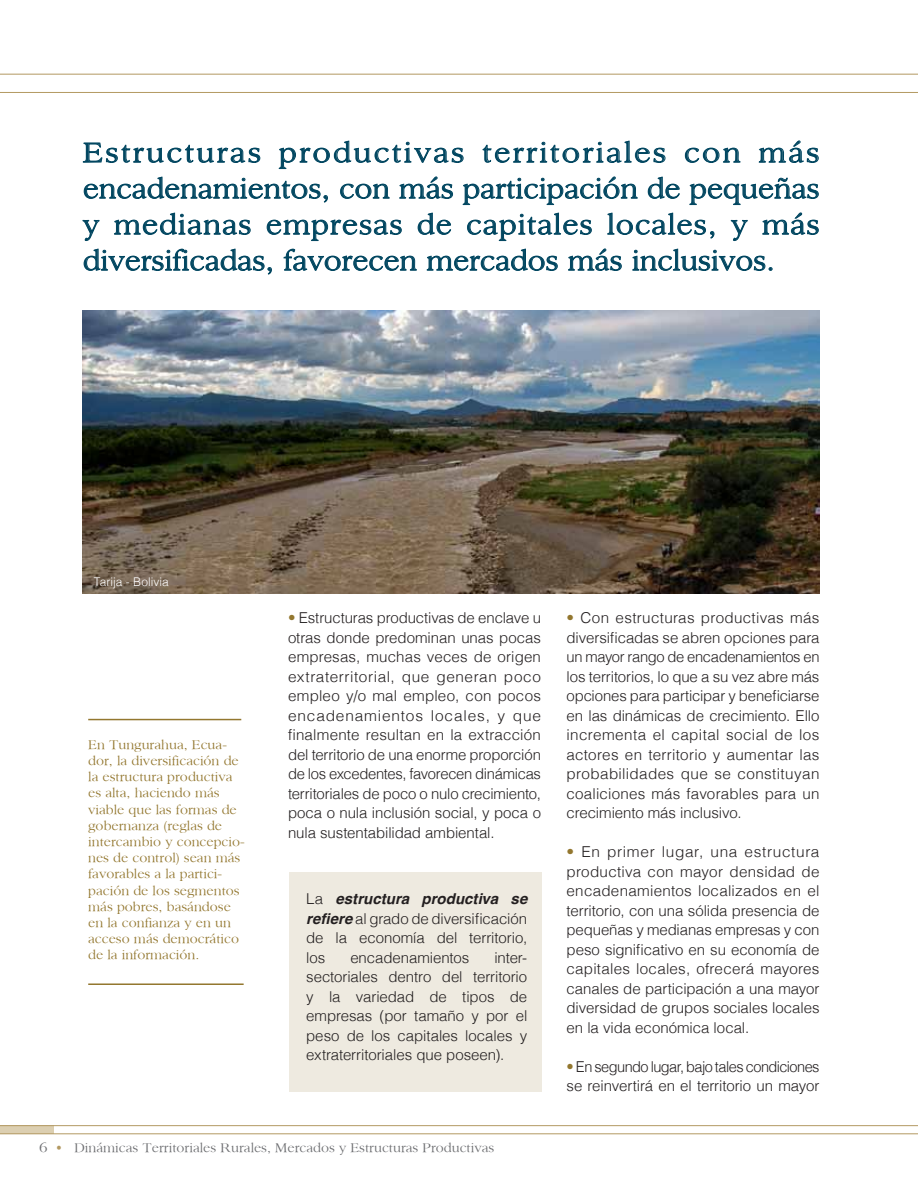
<style>
.page{position:relative;width:918px;height:1188px;background:#fff}
.page>*{position:absolute;margin:0;border:0;box-sizing:border-box;transform-origin:0 0}
.t1{font:30px/36px "Sanford";color:#014660;text-align:justify}
.t2{font:300 15px/19.5px "Helvetica";letter-spacing:-.005em;color:#231f20;text-align:justify}
.t3{font:300 15px/19.5px "Helvetica";letter-spacing:-.03em;color:#231f20}
.t4{font:13.5px/16.2px "Sanford";color:#93772f}
.t5{font:13.5px "Sanford";color:#6c6d70}
.t6{font:300 12px "Helvetica";letter-spacing:.005em;color:#fff}
.s1{color:#93772f}
.s2{font-weight:700;font-style:italic}
.s3{font-size:15px}
.s4{color:#b39962}
</style>
<div class="page">
<div style="left:0;top:1126px;width:54px;height:8px;background:#dccfb1"></div>
<hr style="left:0;top:1125px;width:918px;height:1px;background:#b39962">
<hr style="left:0;top:74px;width:918px;height:1px;background:#b39962">
<hr style="left:0;top:92px;width:918px;height:1px;background:#b39962">
<hr style="left:0;top:1134px;width:918px;height:1px;background:#b39962">
<svg style="left:83px;top:140px;width:736px;height:135px"></svg>
<hr style="left:88px;top:719px;width:153px;height:1px;background:#93772f">
<hr style="left:88px;top:983px;width:156px;height:2px;background:#93772f">
<div style="left:289px;top:872px;width:253px;height:219px;background:#eeeae0"></div>
<img style="left:83px;top:310px;width:737px;height:284px">
<h1 class="t1" style="left:83px;top:134px;width:738px">Estructuras productivas territoriales con más encadenamientos, con más participación de pequeñas y medianas empresas de capitales locales, y más diversificadas, favorecen mercados más inclusivos.</h1>
<p class="t6" style="left:94px;top:574px;width:77px">Tarija - Bolivia</p>
<p class="t4" style="left:88px;top:736px;width:158px">En Tungurahua, Ecua&shy;dor, la diversificación de la estructura productiva es alta, haciendo más viable que las formas de gobernanza (reglas de intercambio y concepcio&shy;nes de control) sean más favorables a la partici&shy;pación de los segmentos más pobres, basándose en la confianza y en un acceso más democrático de la información.</p>
<p class="t2" style="left:288px;top:608px;width:255px"><span class="s1">•</span> Estructuras productivas de enclave u otras donde predominan unas pocas empresas, muchas veces de origen extraterritorial, que generan poco empleo y/o mal empleo, con pocos encadenamientos locales, y que finalmente resultan en la extracción del territorio de una enorme proporción de los excedentes, favorecen dinámicas territoriales de poco o nulo crecimiento, poca o nula inclusión social, y poca o nula sustentabilidad ambiental.</p>
<p class="t2" style="left:567px;top:608px;width:254px"><span class="s1">•</span> Con estructuras productivas más diversificadas se abren opciones para un mayor rango de encadenamientos en los territorios, lo que a su vez abre más opciones para participar y beneficiarse en las dinámicas de crecimiento. Ello incrementa el capital social de los actores en territorio y aumentar las probabilidades que se constituyan coaliciones más favorables para un crecimiento más inclusivo.</p>
<p class="t2" style="left:567px;top:842px;width:255px"><span class="s1">•</span> En primer lugar, una estructura productiva con mayor densidad de encadenamientos localizados en el territorio, con una sólida presencia de pequeñas y medianas empresas y con peso significativo en su economía de capitales locales, ofrecerá mayores canales de participación a una mayor diversidad de grupos sociales locales en la vida económica local.</p>
<p class="t3" style="left:567px;top:1057px;width:254px"><span class="s1">•</span> En segundo lugar, bajo tales condiciones se reinvertirá en el territorio un mayor</p>
<p class="t2" style="left:306px;top:889px;width:223px">La <span class="s2">estructura productiva se refiere</span> al grado de diversificación de la economía del territorio, los</p>
<p class="t2" style="left:306px;top:948px;width:223px;text-indent:188px">inter&shy;sectoriales dentro del territorio y la variedad de tipos de empresas (por tamaño y por el peso de los capitales locales y extraterritoriales que poseen).</p>
<p class="t2" style="left:350px;top:948px;width:121px">encadenamientos</p>
<p class="t5" style="left:39px;top:1140px;width:457px"><span class="s3">6</span> <span class="s4">•</span> Dinámicas Territoriales Rurales, Mercados y Estructuras Productivas</p>
</div>
